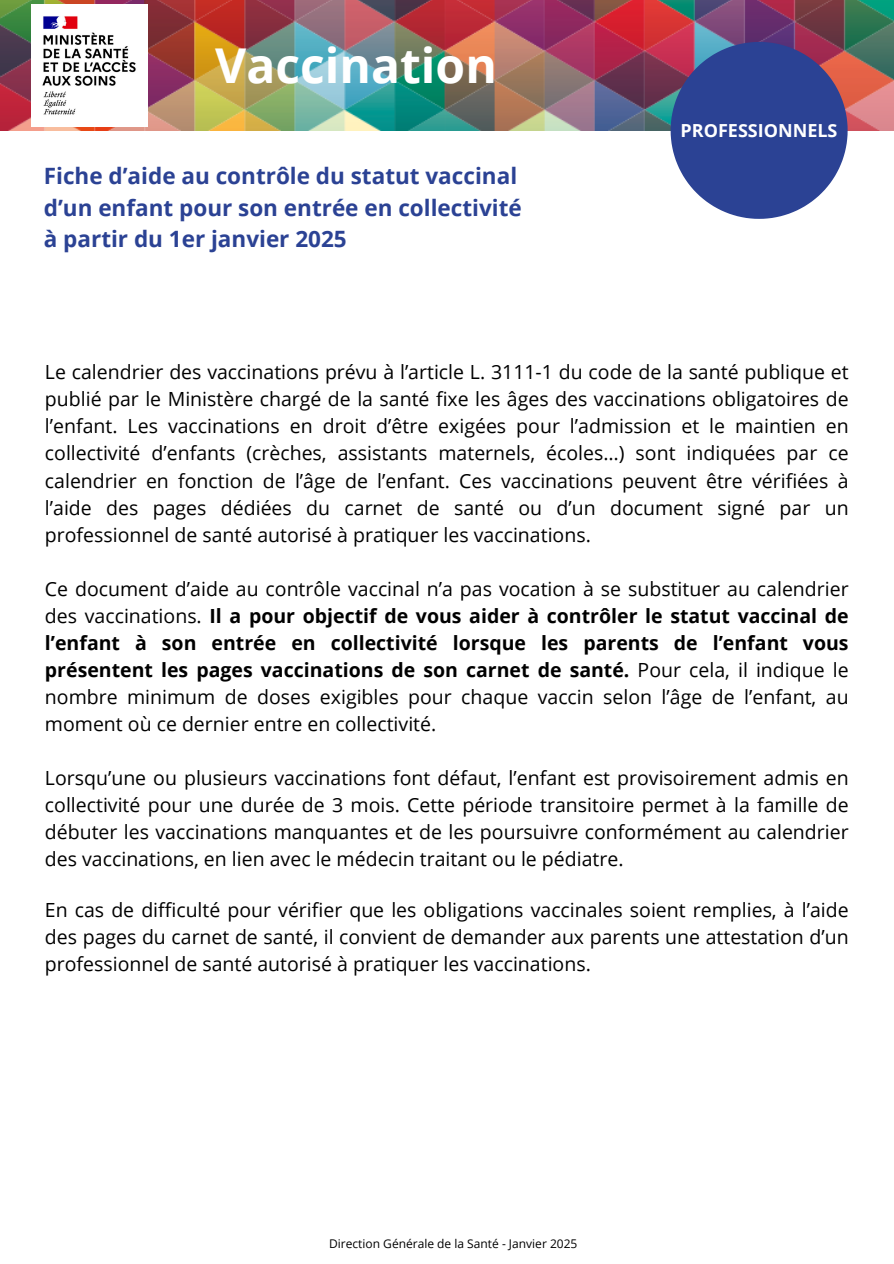
<style>
.page{position:relative;width:894px;height:1264px;background:#fff}
.page>*{position:absolute;margin:0;border:0;box-sizing:border-box;transform-origin:0 0}
.t1{font:700 48px "Open Sans";color:#fff}
.t2{font:700 22.5px/31.5px "Open Sans";color:#2b4294}
.t3{font:19.5px/27px "Open Sans";color:#000;text-align:justify}
.t4{font:700 18px "Open Sans";color:#fff}
.t5{font:12px "Open Sans";color:#000}
.s1{font-weight:700}
</style>
<div class="page">
<img style="left:0;top:0;width:893px;height:130px">
<svg style="left:670px;top:42px;width:177px;height:177px;background:#4e589a"></svg>
<img style="left:31px;top:5px;width:116px;height:121px">
<h3 class="t1" style="left:215px;top:31px;width:283px">Vaccination</h3>
<h4 class="t2" style="left:44px;top:160px;width:479px">Fiche d’aide au contrôle du statut vaccinal d’un enfant pour son entrée en collectivité à partir du 1er janvier 2025</h4>
<h2 class="t4" style="left:680px;top:118px;width:158px">PROFESSIONNELS</h2>
<p class="t3" style="left:45px;top:358px;width:805px">Le calendrier des vaccinations prévu à l’article L. 3111-1 du code de la santé publique et publié par le Ministère chargé de la santé fixe les âges des vaccinations obligatoires de l’enfant. Les vaccinations en droit d’être exigées pour l’admission et le maintien en collectivité d’enfants (crèches, assistants maternels, écoles…) sont indiquées par ce calendrier en fonction de l’âge de l’enfant. Ces vaccinations peuvent être vérifiées à l’aide des pages dédiées du carnet de santé ou d’un document signé par un professionnel de santé autorisé à pratiquer les vaccinations.</p>
<p class="t3" style="left:45px;top:574px;width:805px">Ce document d’aide au contrôle vaccinal n’a pas vocation à se substituer au calendrier des vaccinations. <span class="s1">Il a pour objectif de vous aider à contrôler le statut vaccinal de l’enfant à son entrée en collectivité lorsque les parents de l’enfant vous présentent les pages vaccinations de son carnet de santé.</span> Pour cela, il indique le nombre minimum de doses exigibles pour chaque vaccin selon l’âge de l’enfant, au moment où ce dernier entre en collectivité.</p>
<h1 class="t3" style="left:45px;top:763px;width:805px">Lorsqu’une ou plusieurs vaccinations font défaut, l’enfant est provisoirement admis en collectivité pour une durée de 3 mois. Cette période transitoire permet à la famille de débuter les vaccinations manquantes et de les poursuivre conformément au calendrier des vaccinations, en lien avec le médecin traitant ou le pédiatre.</h1>
<p class="t3" style="left:45px;top:896px;width:805px">En cas de difficulté pour vérifier que les obligations vaccinales soient remplies, à l’aide des pages du carnet de santé, il convient de demander aux parents une attestation d’un professionnel de santé autorisé à pratiquer les vaccinations.</p>
<h4 class="t5" style="left:329px;top:1234px;width:250px">Direction Générale de la Santé - Janvier 2025</h4>
</div>
